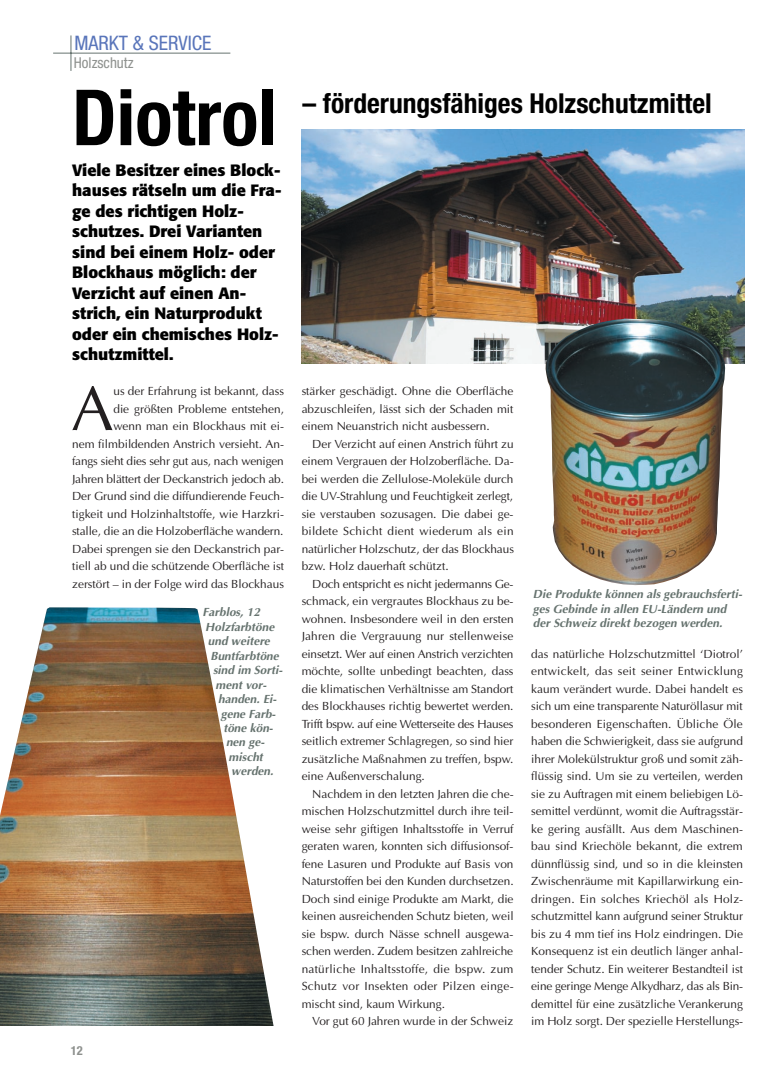
<style>
.page{position:relative;width:778px;height:1080px;background:#fff}
.page>*{position:absolute;margin:0;border:0;box-sizing:border-box;transform-origin:0 0}
.t1{font:700 condensed 77.5px "Helvetica Neue";color:#000}
.t2{font:63.25px "Optima";color:#231f20}
.t3{font:700 condensed 27.5px "Helvetica Neue";color:#000}
.t4{font:condensed 20px "Helvetica Neue";color:#5975ba}
.t5{font:700 16.25px/20.5px "Formata";color:#000}
.t6{font:condensed 15px "Helvetica Neue";color:#8e918e}
.t7{font:700 condensed 12.5px "Helvetica Neue";color:#8e918e}
.t8{font:11.88px/17.5px "Optima";color:#231f20;text-align:justify}
.t9{font:italic 700 11.88px/14.5px "Optima";color:#66736f}
</style>
<div class="page">
<hr style="left:71px;top:35px;width:1px;height:36px;background:#66736f">
<hr style="left:53px;top:53px;width:177px;height:1px;background:#66736f">
<img style="left:301px;top:129px;width:443px;height:234px">
<img style="left:545px;top:319px;width:180px;height:266px">
<img style="left:0;top:607px;width:274px;height:419px">
<h3 class="t4" style="left:74px;top:36px;width:139px">MARKT &amp; SERVICE</h3>
<p class="t6" style="left:74px;top:57px;width:61px">Holzschutz</p>
<h1 class="t1" style="left:72px;top:90px;width:206px">Diotrol</h1>
<h3 class="t3" style="left:302px;top:93px;width:411px">– förderungsfähiges Holzschutzmittel</h3>
<p class="t5" style="left:72px;top:161px;width:211px">Viele Besitzer eines Block&shy;hauses rätseln um die Fra&shy;ge des richtigen Holz&shy;schutzes. Drei Varianten sind bei einem Holz- oder<br>Blockhaus möglich: der<br>Verzicht auf einen An&shy;strich, ein Naturprodukt oder ein chemisches Holz&shy;schutzmittel.</p>
<p class="t8" style="left:72px;top:383px;width:213px;text-align:right">us der Erfahrung ist bekannt, dass<br>die größten Probleme entstehen,<br>wenn man ein Blockhaus mit ei-<br>nem filmbildenden Anstrich versieht. An&shy;fangs sieht dies sehr gut aus, nach wenigen Jahren blättert der Deckanstrich jedoch ab.<br>Der Grund sind die diffundierende Feuch&shy;tigkeit und Holzinhaltstoffe, wie Harzkri&shy;stalle, die an die Holzoberfläche wandern.<br>Dabei sprengen sie den Deckanstrich par&shy;tiell ab und die schützende Oberfläche ist zerstört – in der Folge wird das Blockhaus</p>
<p class="t8" style="left:302px;top:383px;width:213px">stärker geschädigt. Ohne die Oberfläche abzuschleifen, lässt sich der Schaden mit einem Neuanstrich nicht ausbessern.</p>
<h2 class="t2" style="left:71px;top:382px;width:44px">A</h2>
<p class="t8" style="left:302px;top:436px;width:214px;text-indent:11px">Der Verzicht auf einen Anstrich führt zu einem Vergrauen der Holzoberfläche. Da&shy;bei werden die Zellulose-Moleküle durch die UV-Strahlung und Feuchtigkeit zerlegt, sie verstauben sozusagen. Die dabei ge&shy;bildete Schicht dient wiederum als ein natürlicher Holzschutz, der das Blockhaus bzw. Holz dauerhaft schützt.</p>
<p class="t8" style="left:302px;top:576px;width:213px;text-indent:11px">Doch entspricht es nicht jedermanns Ge&shy;schmack, ein vergrautes Blockhaus zu be&shy;wohnen. Insbesondere weil in den ersten Jahren die Vergrauung nur stellenweise einsetzt. Wer auf einen Anstrich verzichten möchte, sollte unbedingt beachten, dass die klimatischen Verhältnisse am Standort des Blockhauses richtig bewertet werden.<br>Trifft bspw. auf eine Wetterseite des Hauses seitlich extremer Schlagregen, so sind hier zusätzliche Maßnahmen zu treffen, bspw. eine Außenverschalung.</p>
<p class="t8" style="left:302px;top:786px;width:213px;text-indent:11px">Nachdem in den letzten Jahren die che&shy;mischen Holzschutzmittel durch ihre teil&shy;weise sehr giftigen Inhaltsstoffe in Verruf geraten waren, konnten sich diffusionsof&shy;fene Lasuren und Produkte auf Basis von Naturstoffen bei den Kunden durchsetzen.<br>Doch sind einige Produkte am Markt, die keinen ausreichenden Schutz bieten, weil sie bspw. durch Nässe schnell ausgewa&shy;schen werden. Zudem besitzen zahlreiche natürliche Inhaltsstoffe, die bspw. zum Schutz vor Insekten oder Pilzen einge&shy;mischt sind, kaum Wirkung.</p>
<p class="t8" style="left:312px;top:1013px;width:202px">Vor gut 60 Jahren wurde in der Schweiz</p>
<p class="t9" style="left:203px;top:606px;width:61px">Farblos, 12</p>
<p class="t9" style="left:205px;top:621px;width:73px">Holzfarbtöne</p>
<p class="t9" style="left:208px;top:635px;width:66px">und weitere</p>
<p class="t9" style="left:210px;top:650px;width:72px">Buntfarbtöne</p>
<p class="t9" style="left:213px;top:664px;width:73px">sind im Sorti-</p>
<p class="t9" style="left:216px;top:679px;width:55px">ment vor-</p>
<p class="t9" style="left:218px;top:693px;width:62px">handen. Ei-</p>
<p class="t9" style="left:221px;top:707px;width:59px">gene Farb-</p>
<p class="t9" style="left:223px;top:722px;width:53px">töne kön-</p>
<p class="t9" style="left:226px;top:736px;width:42px">nen ge-</p>
<p class="t9" style="left:229px;top:751px;width:38px">mischt</p>
<p class="t9" style="left:231px;top:765px;width:46px">werden.</p>
<p class="t7" style="left:71px;top:1046px;width:14px">12</p>
<p class="t9" style="left:533px;top:588px;width:213px">Die Produkte können als gebrauchsferti&shy;ges Gebinde in allen EU-Ländern und der Schweiz direkt bezogen werden.</p>
<p class="t8" style="left:531px;top:646px;width:213px">das natürliche Holzschutzmittel ‘Diotrol’ entwickelt, das seit seiner Entwicklung kaum verändert wurde. Dabei handelt es sich um eine transparente Naturöllasur mit besonderen Eigenschaften. Übliche Öle haben die Schwierigkeit, dass sie aufgrund ihrer Molekülstruktur groß und somit zäh&shy;flüssig sind. Um sie zu verteilen, werden sie zu Auftragen mit einem beliebigen Lö&shy;semittel verdünnt, womit die Auftragsstär&shy;ke gering ausfällt. Aus dem Maschinen&shy;bau sind Kriechöle bekannt, die extrem dünnflüssig sind, und so in die kleinsten Zwischenräume mit Kapillarwirkung ein&shy;dringen. Ein solches Kriechöl als Holz&shy;schutzmittel kann aufgrund seiner Struktur bis zu 4 mm tief ins Holz eindringen. Die Konsequenz ist ein deutlich länger anhal&shy;tender Schutz. Ein weiterer Bestandteil ist eine geringe Menge Alkydharz, das als Bin&shy;demittel für eine zusätzliche Verankerung im Holz sorgt. Der spezielle Herstellungs-</p>
</div>
